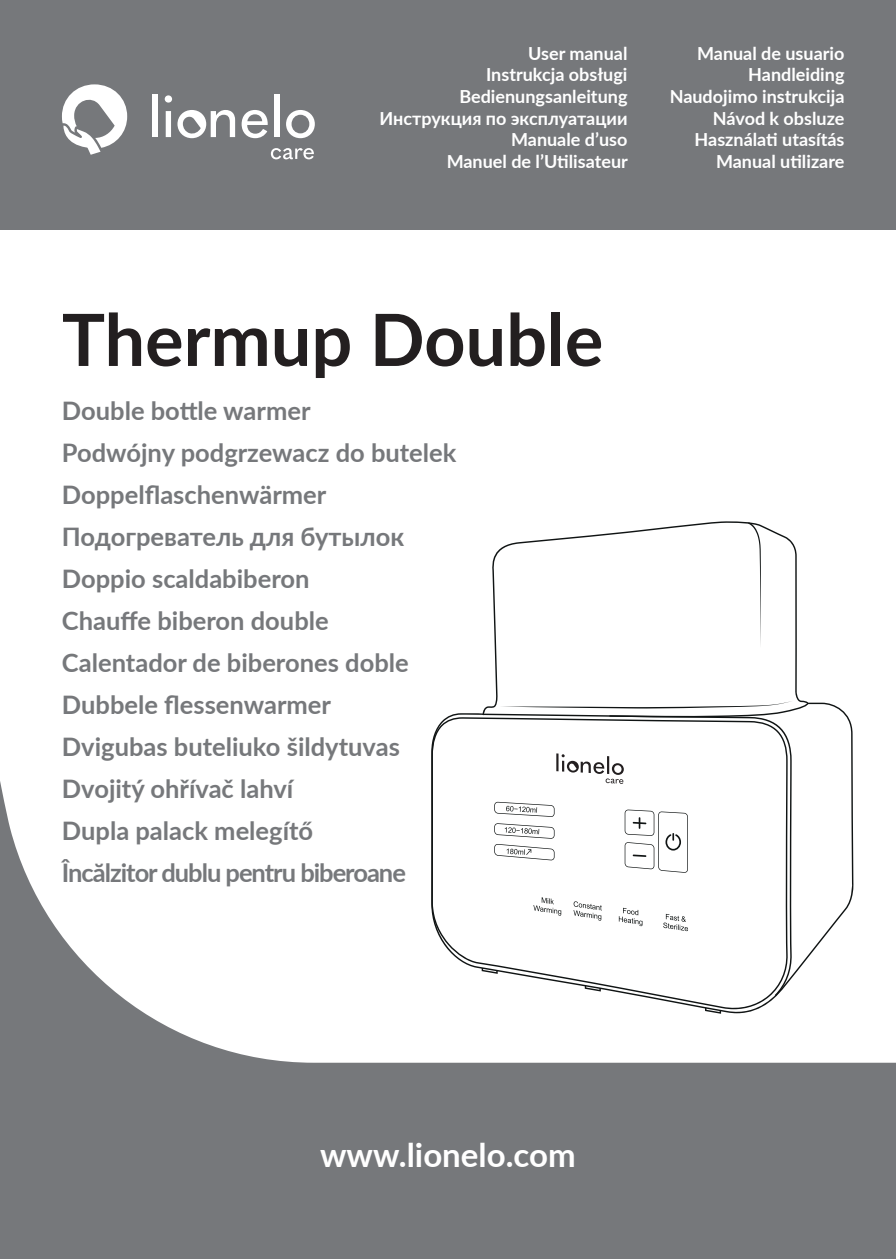
<style>
.page{position:relative;width:896px;height:1259px;background:#fff}
.page>*{position:absolute;margin:0;border:0;box-sizing:border-box;transform-origin:0 0}
.t1{font:700 72px "Lato";color:#231f20}
.t2{font:700 33px "Lato";color:#fff}
.t3{font:700 25.5px/42px "Lato";color:#76787b}
.t4{font:700 18px/21.6px "Lato";color:#fff;text-align:right}
</style>
<div class="page">
<svg style="left:0;top:781px;width:895px;height:478px;fill:#76787b"></svg>
<div style="left:0;top:0;width:895px;height:230px;background:#76787b"></div>
<div style="left:152px;top:94px;width:5px;height:43px;background:#fff"></div>
<div style="left:165px;top:95px;width:7px;height:8px;background:#fff;border-radius:50%"></div>
<div style="left:166px;top:111px;width:5px;height:26px;background:#fff"></div>
<svg style="left:241px;top:110px;width:27px;height:28px"></svg>
<div style="left:274px;top:94px;width:5px;height:43px;background:#fff"></div>
<svg style="left:286px;top:110px;width:29px;height:28px"></svg>
<svg style="left:177px;top:110px;width:58px;height:28px"></svg>
<svg style="left:271px;top:148px;width:43px;height:11px"></svg>
<svg style="left:62px;top:84px;width:65px;height:71px"></svg>
<svg style="left:431px;top:521px;width:423px;height:495px"></svg>
<svg style="left:748px;top:522px;width:12px;height:126px"></svg>
<svg style="left:483px;top:701px;width:325px;height:16px"></svg>
<svg style="left:609px;top:715px;width:183px;height:281px"></svg>
<svg style="left:431px;top:717px;width:357px;height:293px"></svg>
<svg style="left:494px;top:802px;width:60px;height:15px"></svg>
<svg style="left:494px;top:823px;width:60px;height:15px"></svg>
<svg style="left:494px;top:844px;width:60px;height:16px"></svg>
<svg style="left:624px;top:809px;width:64px;height:64px"></svg>
<svg style="left:533px;top:897px;width:28px;height:18px"></svg>
<svg style="left:573px;top:901px;width:29px;height:19px"></svg>
<svg style="left:618px;top:908px;width:24px;height:18px"></svg>
<svg style="left:663px;top:914px;width:25px;height:17px"></svg>
<svg style="left:556px;top:753px;width:67px;height:31px"></svg>
<p class="t4" style="left:379px;top:42px;width:250px">User manual<br>Instrukcja obsługi<br>Bedienungsanleitung<br>Инструкция по эксплуатации<br>Manuale d’uso<br>Manuel de l’Utilisateur</p>
<p class="t4" style="left:669px;top:42px;width:176px">Manual de usuario<br>Handleiding<br>Naudojimo instrukcija<br>Návod k obsluze<br>Használati utasítás<br>Manual utilizare</p>
<h1 class="t1" style="left:62px;top:287px;width:543px">Thermup Double</h1>
<p class="t3" style="left:62px;top:388px;width:396px">Double bottle warmer<br>Podwójny podgrzewacz do butelek<br>Doppelflaschenwärmer<br>Подогреватель для бутылок<br>Doppio scaldabiberon<br>Chauffe biberon double<br>Calentador de biberones doble<br>Dubbele flessenwarmer<br>Dvigubas buteliuko šildytuvas<br>Dvojitý ohřívač lahví<br>Dupla palack melegítő<br>Încălzitor dublu pentru biberoane</p>
<p class="t2" style="left:320px;top:1130px;width:257px">www.lionelo.com</p>
</div>
